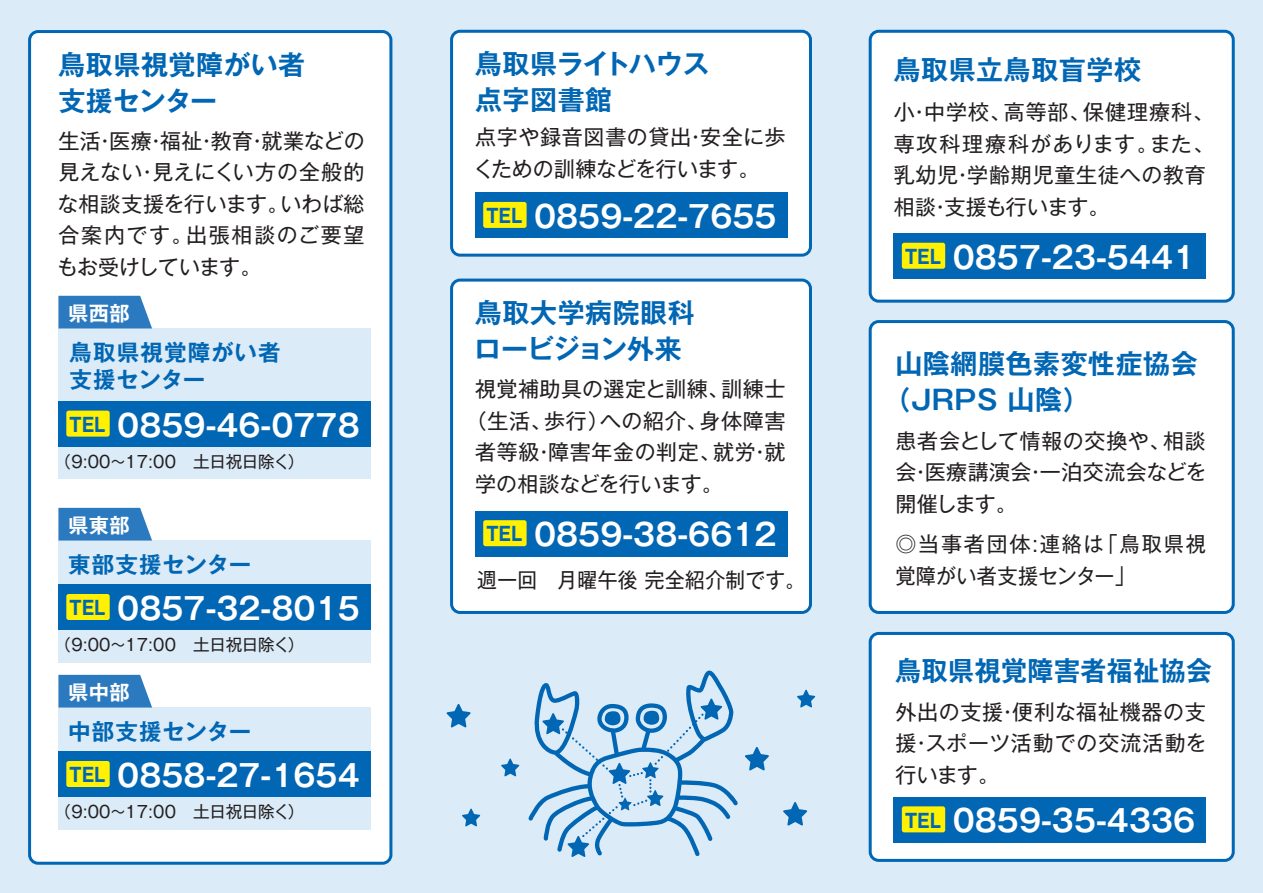
<style>
.page{position:relative;width:1263px;height:893px;background:#dbebf8}
.page>*{position:absolute;margin:0;border:0;box-sizing:border-box;transform-origin:0 0}
.t1{font:700 30.3px "Gothic MB101 Pro De";color:#fff;scale:.96 1}
.t2{font:700 27px/36px "Gothic MB101 Pro De";letter-spacing:.02em;color:#0166b3}
.t3{font:700 27px "Gothic MB101 Pro De";letter-spacing:.02em;color:#0166b3;scale:.96 1}
.t4{font:700 22.5px "Gothic MB101 Pro De";letter-spacing:.025em;color:#0166b3}
.t5{font:700 22.5px/27.2px "Gothic MB101 Pro De";letter-spacing:.045em;color:#0166b3}
.t6{font:21px/31.5px "Gothic MB101 Pro";letter-spacing:.025em;color:#231f20;text-align:justify}
.t7{font:21px "Gothic MB101 Pro";letter-spacing:.025em;color:#231f20;scale:.94 1}
.t8{font:21px "Gothic MB101 Pro";letter-spacing:-.015em;color:#231f20}
.t9{font:700 20.25px "Gothic MB101 Pro De";letter-spacing:.02em;color:#fff}
.t10{font:16.5px "Gothic MB101 Pro";letter-spacing:-.015em;color:#231f20}
</style>
<div class="page">
<div style="left:870px;top:322px;width:363px;height:290px;background:#fff;border-radius:9px"></div>
<div style="left:869px;top:320px;width:366px;height:294px;border:3px solid #0166b3;border-radius:9px"></div>
<div style="left:870px;top:633px;width:363px;height:227px;background:#fff;border-radius:9px"></div>
<div style="left:869px;top:632px;width:366px;height:230px;border:3px solid #0166b3;border-radius:9px"></div>
<div style="left:870px;top:31px;width:363px;height:270px;background:#fff;border-radius:8px"></div>
<div style="left:869px;top:30px;width:366px;height:273px;border:3px solid #0166b3;border-radius:8px"></div>
<div style="left:452px;top:31px;width:358px;height:224px;background:#fff;border-radius:8px"></div>
<div style="left:450px;top:30px;width:362px;height:227px;border:3px solid #0166b3;border-radius:8px"></div>
<div style="left:30px;top:32px;width:361px;height:831px;background:#fff;border-radius:9px"></div>
<div style="left:28px;top:30px;width:364px;height:835px;border:3px solid #0166b3;border-radius:9px"></div>
<div style="left:452px;top:280px;width:358px;height:332px;background:#fff;border-radius:8px"></div>
<div style="left:450px;top:279px;width:362px;height:335px;border:3px solid #0166b3;border-radius:8px"></div>
<div style="left:475px;top:511px;width:312px;height:45px;background:#0166b3"></div>
<div style="left:483px;top:520px;width:44px;height:26px;background:#fff101;border-radius:2px"></div>
<div style="left:894px;top:234px;width:312px;height:45px;background:#0166b3"></div>
<div style="left:902px;top:243px;width:43px;height:26px;background:#fff101;border-radius:2px"></div>
<div style="left:894px;top:797px;width:312px;height:45px;background:#0166b3"></div>
<div style="left:902px;top:806px;width:43px;height:26px;background:#fff101;border-radius:2px"></div>
<div style="left:475px;top:193px;width:312px;height:45px;background:#0166b3"></div>
<div style="left:483px;top:202px;width:44px;height:26px;background:#fff101;border-radius:2px"></div>
<svg style="left:528px;top:670px;width:210px;height:187px"></svg>
<svg style="left:745px;top:747px;width:24px;height:23px"></svg>
<svg style="left:783px;top:802px;width:24px;height:24px"></svg>
<svg style="left:447px;top:704px;width:24px;height:23px"></svg>
<svg style="left:501px;top:759px;width:18px;height:17px"></svg>
<svg style="left:797px;top:690px;width:18px;height:17px"></svg>
<svg style="left:462px;top:809px;width:18px;height:17px"></svg>
<div style="left:58px;top:328px;width:312px;height:151px;background:#dbebf8"></div>
<div style="left:58px;top:401px;width:312px;height:46px;background:#0166b3"></div>
<div style="left:66px;top:411px;width:44px;height:26px;background:#fff101;border-radius:2px"></div>
<svg style="left:58px;top:296px;width:94px;height:32px;background:#3982c2"></svg>
<div style="left:58px;top:541px;width:312px;height:122px;background:#dbebf8"></div>
<div style="left:58px;top:585px;width:312px;height:45px;background:#0166b3"></div>
<div style="left:66px;top:594px;width:44px;height:26px;background:#fff101;border-radius:2px"></div>
<svg style="left:58px;top:508px;width:94px;height:33px;background:#3b83c3"></svg>
<div style="left:58px;top:707px;width:312px;height:123px;background:#dbebf8"></div>
<div style="left:58px;top:752px;width:312px;height:45px;background:#0166b3"></div>
<div style="left:66px;top:761px;width:44px;height:26px;background:#fff101;border-radius:2px"></div>
<svg style="left:58px;top:675px;width:94px;height:32px;background:#3982c2"></svg>
<p class="t2" style="left:58px;top:43px;width:248px">鳥取県視覚障がい者支援センター</p>
<p class="t6" style="left:57px;top:122px;width:309px">生活・医療・福祉・教育・就業などの見えない・見えにくい方の全般的な相談支援を行います。いわば総合案内です。出張相談のご要望もお受けしています。</p>
<p class="t9" style="left:68px;top:296px;width:63px">県西部</p>
<p class="t5" style="left:70px;top:336px;width:213px">鳥取県視覚障がい者支援センター</p>
<h1 class="t1" style="left:70px;top:400px;width:304px"><sup>TEL</sup> 0859-46-0778</h1>
<p class="t10" style="left:55px;top:448px;width:251px">（9:00～17:00　土日祝日除く）</p>
<p class="t9" style="left:68px;top:508px;width:63px">県東部</p>
<p class="t4" style="left:68px;top:546px;width:184px">東部支援センター</p>
<h1 class="t1" style="left:70px;top:583px;width:304px"><sup>TEL</sup> 0857-32-8015</h1>
<p class="t10" style="left:55px;top:631px;width:251px">（9:00～17:00　土日祝日除く）</p>
<p class="t9" style="left:68px;top:675px;width:63px">県中部</p>
<p class="t4" style="left:68px;top:713px;width:184px">中部支援センター</p>
<h1 class="t1" style="left:70px;top:750px;width:304px"><sup>TEL</sup> 0858-27-1654</h1>
<p class="t10" style="left:55px;top:798px;width:251px">（9:00～17:00　土日祝日除く）</p>
<p class="t2" style="left:475px;top:43px;width:236px">鳥取県ライトハウス点字図書館</p>
<p class="t6" style="left:473px;top:119px;width:314px">点字や録音図書の貸出・安全に歩くための訓練などを行います。</p>
<h1 class="t1" style="left:486px;top:191px;width:304px"><sup>TEL</sup> 0859-22-7655</h1>
<p class="t2" style="left:474px;top:292px;width:222px">鳥取大学病院眼科ロービジョン外来</p>
<p class="t6" style="left:475px;top:370px;width:312px">視覚補助具の選定と訓練、訓練士</p>
<p class="t6" style="left:466px;top:402px;width:321px">（生活、歩行）への紹介、身体障害</p>
<p class="t6" style="left:475px;top:433px;width:312px">者等級・障害年金の判定、就労・就</p>
<p class="t8" style="left:475px;top:466px;width:250px">学の相談などを行います。</p>
<h1 class="t1" style="left:486px;top:509px;width:304px"><sup>TEL</sup> 0859-38-6612</h1>
<p class="t7" style="left:477px;top:563px;width:350px">週一回　月曜午後 完全紹介制です。</p>
<p class="t2" style="left:894px;top:49px;width:249px">鳥取県立鳥取盲学校</p>
<p class="t6" style="left:894px;top:94px;width:322px;text-align:left">小・中学校、高等部、保健理療科、専攻科理療科があります。また、乳幼児・学齢期児童生徒への教育相談・支援も行います。</p>
<h1 class="t1" style="left:905px;top:232px;width:304px"><sup>TEL</sup> 0857-23-5441</h1>
<p class="t2" style="left:883px;top:343px;width:316px;text-indent:12px">山陰網膜色素変性症協会（JRPS 山陰）</p>
<p class="t6" style="left:895px;top:422px;width:313px">患者会として情報の交換や、相談会・医療講演会・一泊交流会などを開催します。</p>
<p class="t6" style="left:895px;top:525px;width:312px">◎当事者団体:連絡は「鳥取県視覚障がい者支援センター」</p>
<p class="t3" style="left:895px;top:648px;width:331px">鳥取県視覚障害者福祉協会</p>
<p class="t6" style="left:895px;top:693px;width:313px">外出の支援・便利な福祉機器の支援・スポーツ活動での交流活動を行います。</p>
<h1 class="t1" style="left:905px;top:796px;width:304px"><sup>TEL</sup> 0859-35-4336</h1>
</div>
